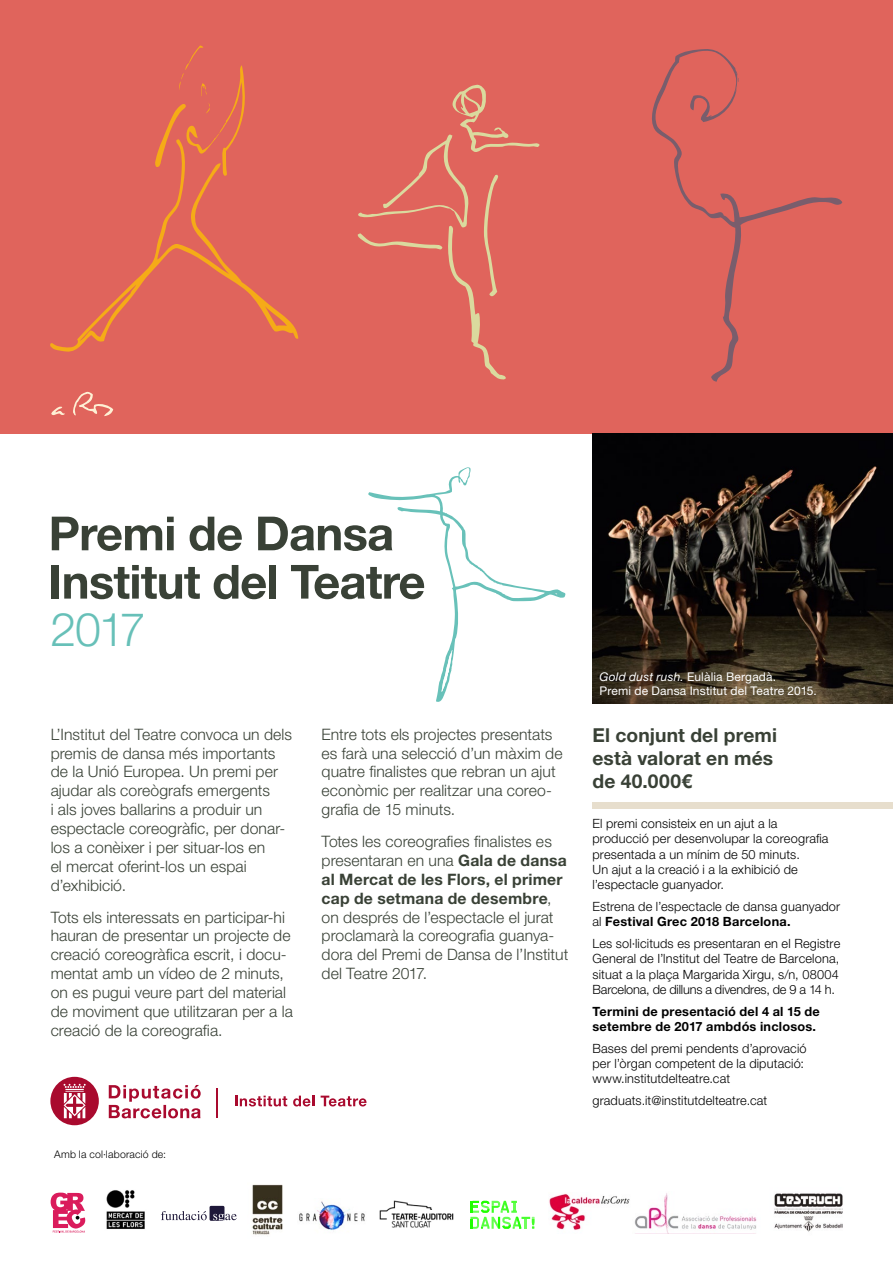
<style>
.page{position:relative;width:893px;height:1276px;background:#fff}
.page>*{position:absolute;margin:0;border:0;box-sizing:border-box;transform-origin:0 0}
.t1{font:300 46.5px "Helvetica Neue LT Std";color:#67c0b8}
.t2{font:700 19.2px/23.1px "Helvetica Neue LT Std";letter-spacing:.005em;color:#394136}
.t3{font:300 15.75px/18.9px "Helvetica Neue LT Std";letter-spacing:.005em;color:#394136}
.t4{font:300 12.75px/15.3px "Helvetica Neue LT Std";letter-spacing:.01em;color:#000}
.t5{font:700 12.75px/15.3px "Helvetica Neue LT Std";letter-spacing:.02em;color:#000}
.t6{font:12px/14.4px "Helvetica Neue LT Std";letter-spacing:.01em;color:#fff}
.t7{font:300 10.5px "Helvetica Neue LT Std";letter-spacing:.02em;color:#000}
.s1{font-weight:700}
.s2{font-style:italic}
</style>
<div class="page">
<hr style="left:217px;top:1088px;width:1px;height:30px;background:#a90a2e">
<svg style="left:109px;top:1085px;width:92px;height:33px"></svg>
<svg style="left:50px;top:1076px;width:49px;height:49px"></svg>
<svg style="left:235px;top:1095px;width:52px;height:11px"></svg>
<svg style="left:293px;top:1095px;width:21px;height:11px"></svg>
<svg style="left:321px;top:1095px;width:46px;height:11px"></svg>
<div style="left:0;top:0;width:893px;height:434px;background:#e0645c"></div>
<svg style="left:358px;top:85px;width:182px;height:295px"></svg>
<svg style="left:652px;top:49px;width:190px;height:332px"></svg>
<svg style="left:163px;top:46px;width:82px;height:93px"></svg>
<svg style="left:50px;top:139px;width:248px;height:213px"></svg>
<svg style="left:52px;top:517px;width:122px;height:34px"></svg>
<svg style="left:190px;top:517px;width:52px;height:34px"></svg>
<svg style="left:258px;top:517px;width:109px;height:34px"></svg>
<div style="left:52px;top:565px;width:7px;height:33px;background:#394136"></div>
<svg style="left:64px;top:565px;width:136px;height:34px"></svg>
<svg style="left:214px;top:565px;width:52px;height:34px"></svg>
<div style="left:269px;top:565px;width:7px;height:33px;background:#394136"></div>
<svg style="left:291px;top:565px;width:76px;height:34px"></svg>
<svg style="left:367px;top:467px;width:198px;height:235px"></svg>
<svg style="left:441px;top:650px;width:11px;height:41px"></svg>
<svg style="left:73px;top:391px;width:40px;height:25px"></svg>
<svg style="left:51px;top:406px;width:14px;height:9px"></svg>
<div style="left:592px;top:802px;width:301px;height:6px;background:#e7decd"></div>
<svg style="left:51px;top:1192px;width:34px;height:40px"></svg>
<svg style="left:161px;top:1205px;width:76px;height:15px"></svg>
<img style="left:106px;top:1190px;width:39px;height:39px">
<img style="left:299px;top:1201px;width:66px;height:30px">
<svg style="left:470px;top:1200px;width:65px;height:28px"></svg>
<img style="left:592px;top:434px;width:301px;height:269px">
<img style="left:549px;top:1193px;width:208px;height:40px">
<img style="left:252px;top:1184px;width:31px;height:51px">
<img style="left:379px;top:1200px;width:75px;height:28px">
<img style="left:774px;top:1193px;width:69px;height:39px">
<h1 class="t1" style="left:50px;top:601px;width:97px">2017</h1>
<p class="t3" style="left:51px;top:724px;width:243px">L’Institut del Teatre convoca un dels premis de dansa més importants de la Unió Europea. Un premi per ajudar als coreògrafs emergents<br>i als joves ballarins a produir un espectacle coreogràfic, per donar&shy;los a conèixer i per situar-los en<br>el mercat oferint-los un espai d’exhibició.</p>
<p class="t3" style="left:51px;top:907px;width:244px">Tots els interessats en participar-hi hauran de presentar un projecte de creació coreogràfica escrit, i docu&shy;mentat amb un vídeo de 2 minuts, on es pugui veure part del material de moviment que utilitzaran per a la creació de la coreografia.</p>
<p class="t7" style="left:54px;top:1148px;width:113px">Amb la col·laboració de:</p>
<p class="t3" style="left:322px;top:724px;width:242px">Entre tots els projectes presentats es farà una selecció d’un màxim de quatre finalistes que rebran un ajut econòmic per realitzar una coreo&shy;grafia de 15 minuts.</p>
<p class="t3" style="left:322px;top:831px;width:248px">Totes les coreografies finalistes es presentaran en una <span class="s1">Gala de dansa al Mercat de les Flors, el primer cap de setmana de desembre</span>, on després de l’espectacle el jurat proclamarà la coreografia guanya&shy;dora del Premi de Dansa de l’Institut del Teatre 2017.</p>
<p class="t6" style="left:600px;top:669px;width:219px"><span class="s2">Gold dust rush.</span> Eulàlia Bergadà.<br>Premi de Dansa Institut del Teatre 2015.</p>
<p class="t2" style="left:592px;top:723px;width:186px">El conjunt del premi està valorat en més de 40.000€</p>
<p class="t4" style="left:592px;top:815px;width:238px">El premi consisteix en un ajut a la producció per desenvolupar la coreografia presentada a un mínim de 50 minuts.<br>Un ajut a la creació i a la exhibició de l’espectacle guanyador.</p>
<p class="t4" style="left:592px;top:898px;width:249px">Estrena de l’espectacle de dansa guanyador al <span class="s1">Festival Grec 2018 Barcelona.</span></p>
<p class="t4" style="left:592px;top:935px;width:249px">Les sol·licituds es presentaran en el Registre General de I’lnstitut del Teatre de Barcelona, situat a la plaça Margarida Xirgu, s/n, 08004<br>Barcelona, de dilluns a divendres, de 9 a 14 h.</p>
<p class="t5" style="left:592px;top:1003px;width:229px">Termini de presentació del 4 al 15 de setembre de 2017 ambdós inclosos.</p>
<p class="t4" style="left:592px;top:1040px;width:216px">Bases del premi pendents d’aprovació per l’òrgan competent de la diputació: www.institutdelteatre.cat</p>
<p class="t4" style="left:592px;top:1092px;width:176px">graduats.it@institutdelteatre.cat</p>
</div>
